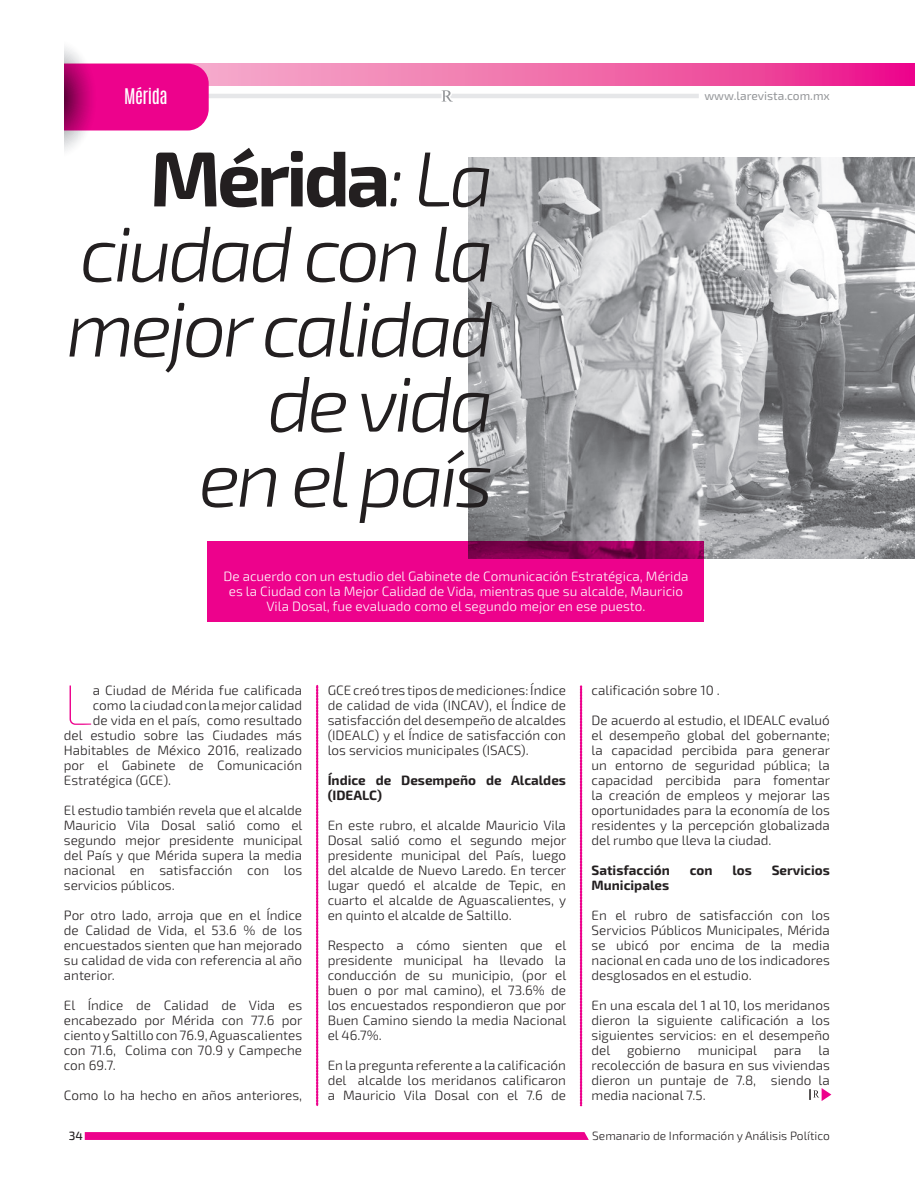
<style>
.page{position:relative;width:915px;height:1191px;background:#fff}
.page>*{position:absolute;margin:0;border:0;box-sizing:border-box;transform-origin:0 0}
.t1{font:italic 300 78px/75px "Exo 2";letter-spacing:-.05em;color:#231f20;text-align:right}
.t2{font:100 57px "Exo 2";color:#ed028c}
.t3{font:18px "Antonio";letter-spacing:-.025em;color:#fff}
.t4{font:300 13.5px/15px "Exo 2";color:#231f20;text-align:justify}
.t5{font:300 13.5px/15px "Exo 2";color:#fff;text-align:center}
.t6{font:700 13.5px/15px "Exo 2";color:#231f20}
.t7{font:300 12px "Exo 2";color:#231f20}
.t8{font:12px "Exo 2";color:#939598}
.t9{font:500 12px "Exo 2";color:#231f20}
.s1{font-weight:700;font-style:normal}
</style>
<div class="page">
<hr style="left:64px;top:94px;width:377px;height:4px;background:#e6e7e9">
<hr style="left:441px;top:94px;width:257px;height:4px;background:#e6e7e9">
<svg style="left:441px;top:90px;width:12px;height:12px"></svg>
<svg style="left:209px;top:64px;width:705px;height:21px;background:#f067aa"></svg>
<div style="left:106px;top:64px;width:103px;height:66px;background:#ed028c"></div>
<svg style="left:8px;top:20px;width:103px;height:155px"></svg>
<div style="left:0;top:20px;width:64px;height:154px;background:#fff"></div>
<svg style="left:85px;top:1132px;width:503px;height:8px;background:#ed068d"></svg>
<svg style="left:580px;top:685px;width:1px;height:421px"></svg>
<svg style="left:316px;top:685px;width:2px;height:420px"></svg>
<svg style="left:809px;top:1088px;width:22px;height:13px"></svg>
<img style="left:468px;top:158px;width:446px;height:401px">
<div style="left:207px;top:541px;width:497px;height:80px;background:#ed028c"></div>
<h3 class="t3" style="left:124px;top:83px;width:45px">Mérida</h3>
<h1 class="t1" style="left:66px;top:143px;width:429px"><span class="s1">Mérida</span>: La ciudad con la mejor calidad de vida<br>en el país</h1>
<p class="t8" style="left:704px;top:89px;width:127px">www.larevista.com.mx</p>
<p class="t5" style="left:223px;top:569px;width:466px">De acuerdo con un estudio del Gabinete de Comunicación Estratégica, Mérida es la Ciudad con la Mejor Calidad de Vida, mientras que su alcalde, Mauricio<br>Vila Dosal, fue evaluado como el segundo mejor en ese puesto.</p>
<h2 class="t2" style="left:64px;top:672px;width:30px">L</h2>
<p class="t4" style="left:93px;top:683px;width:211px">a Ciudad de Mérida fue calificada</p>
<p class="t4" style="left:93px;top:698px;width:211px">como la ciudad con la mejor calidad</p>
<p class="t4" style="left:93px;top:713px;width:211px">de vida en el país, como resultado</p>
<p class="t4" style="left:64px;top:728px;width:240px">del estudio sobre las Ciudades más</p>
<p class="t4" style="left:64px;top:743px;width:240px">Habitables de México 2016, realizado</p>
<p class="t4" style="left:64px;top:758px;width:240px">por el Gabinete de Comunicación</p>
<p class="t4" style="left:64px;top:773px;width:109px">Estratégica (GCE).</p>
<p class="t4" style="left:64px;top:803px;width:240px">El estudio también revela que el alcalde Mauricio Vila Dosal salió como el segundo mejor presidente municipal del País y que Mérida supera la media nacional en satisfacción con los servicios públicos.</p>
<p class="t4" style="left:64px;top:908px;width:240px">Por otro lado, arroja que en el Índice de Calidad de Vida, el 53.6 % de los encuestados sienten que han mejorado su calidad de vida con referencia al año anterior.</p>
<p class="t4" style="left:64px;top:998px;width:240px">El Índice de Calidad de Vida es encabezado por Mérida con 77.6 por ciento y Saltillo con 76.9, Aguascalientes con 71.6, Colima con 70.9 y Campeche con 69.7.</p>
<p class="t4" style="left:64px;top:1088px;width:240px">Como lo ha hecho en años anteriores,</p>
<p class="t9" style="left:69px;top:1128px;width:16px">34</p>
<p class="t4" style="left:327px;top:683px;width:240px">GCE creó tres tipos de mediciones: Índice de calidad de vida (INCAV), el Índice de satisfacción del desempeño de alcaldes (IDEALC) y el Índice de satisfacción con los servicios municipales (ISACS).</p>
<p class="t6" style="left:327px;top:773px;width:240px">Índice de Desempeño de Alcaldes (IDEALC)</p>
<p class="t4" style="left:327px;top:818px;width:240px">En este rubro, el alcalde Mauricio Vila Dosal salió como el segundo mejor presidente municipal del País, luego del alcalde de Nuevo Laredo. En tercer lugar quedó el alcalde de Tepic, en cuarto el alcalde de Aguascalientes, y en quinto el alcalde de Saltillo.</p>
<p class="t4" style="left:327px;top:938px;width:240px">Respecto a cómo sienten que el presidente municipal ha llevado la conducción de su municipio, (por el buen o por mal camino), el 73.6% de los encuestados respondieron que por Buen Camino siendo la media Nacional el 46.7%.</p>
<p class="t4" style="left:327px;top:1058px;width:240px">En la pregunta referente a la calificación del alcalde los meridanos calificaron a Mauricio Vila Dosal con el 7.6 de</p>
<p class="t4" style="left:591px;top:683px;width:130px">calificación sobre 10 .</p>
<p class="t4" style="left:591px;top:713px;width:240px">De acuerdo al estudio, el IDEALC evaluó el desempeño global del gobernante; la capacidad percibida para generar un entorno de seguridad pública; la capacidad percibida para fomentar la creación de empleos y mejorar las oportunidades para la economía de los residentes y la percepción globalizada del rumbo que lleva la ciudad.</p>
<p class="t6" style="left:591px;top:863px;width:80px">Satisfacción</p>
<p class="t6" style="left:689px;top:863px;width:24px">con</p>
<p class="t6" style="left:732px;top:863px;width:21px">los</p>
<p class="t6" style="left:771px;top:863px;width:60px">Servicios</p>
<p class="t6" style="left:591px;top:878px;width:79px">Municipales</p>
<p class="t4" style="left:591px;top:908px;width:240px">En el rubro de satisfacción con los Servicios Públicos Municipales, Mérida se ubicó por encima de la media nacional en cada uno de los indicadores desglosados en el estudio.</p>
<p class="t4" style="left:591px;top:998px;width:240px">En una escala del 1 al 10, los meridanos dieron la siguiente calificación a los siguientes servicios: en el desempeño del gobierno</p>
<p class="t4" style="left:591px;top:1043px;width:240px;text-indent:227px">la recolección de basura en sus viviendas dieron un puntaje de 7.8, siendo la media nacional 7.5.</p>
<p class="t4" style="left:697px;top:1043px;width:105px">municipal para</p>
<p class="t7" style="left:592px;top:1128px;width:239px">Semanario de Información y Análisis Político</p>
</div>
